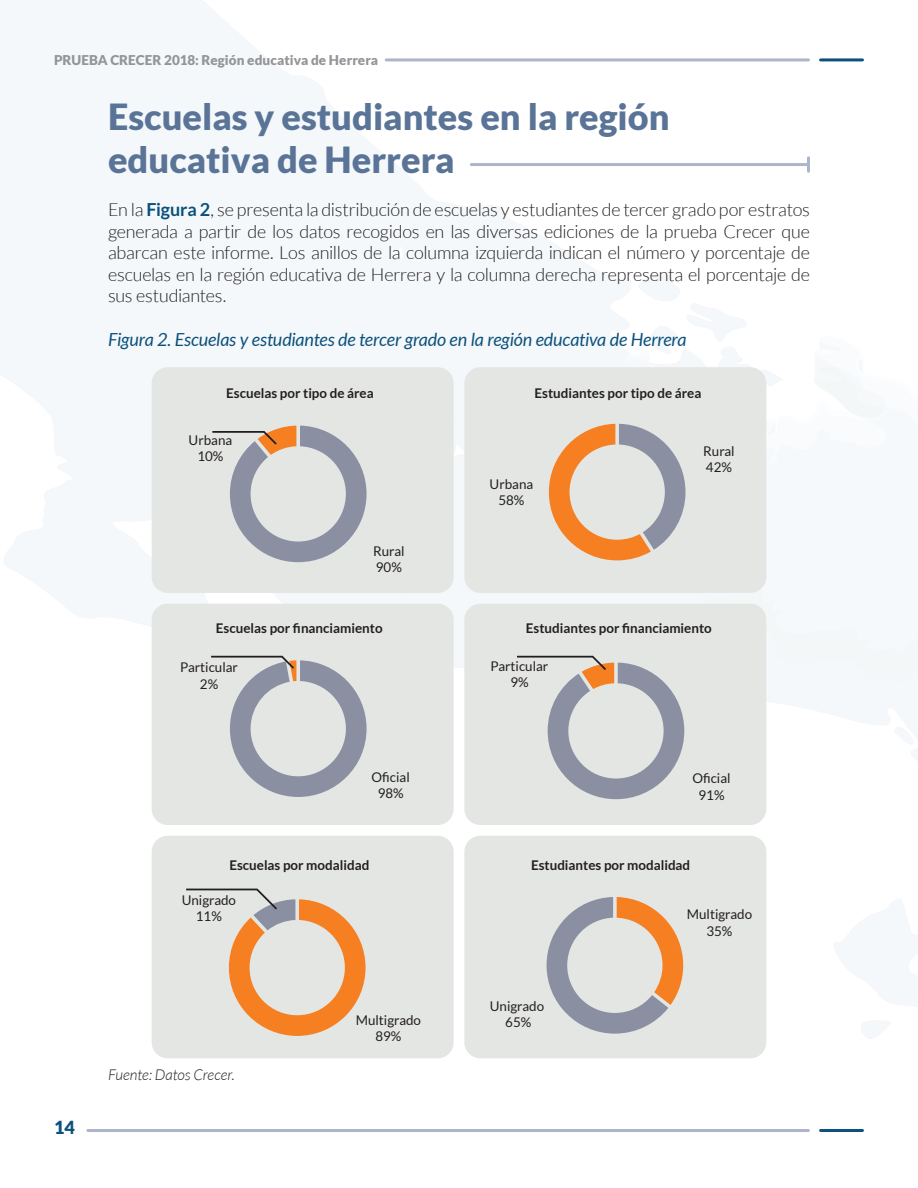
<style>
.page{position:relative;width:918px;height:1188px;background:#fff}
.page>*{position:absolute;margin:0;border:0;box-sizing:border-box;transform-origin:0 0}
.Títulos{font:900 36px/43.2px "Lato";color:#5a7498}
.Cuerpos_de_texto_1_c{font:300 18px/21.6px "Lato";letter-spacing:-.015em;color:#231f20;text-align:justify}
.Figuras{font:italic 18px "Lato";letter-spacing:-.01em;color:#0c517d}
.t1{font:900 18px "Lato";color:#0c517d}
.Fuentes_Tablas_figur{font:italic 300 15px "Lato";letter-spacing:-.005em;color:#231f20}
.t2{font:900 13.5px "Lato";color:#939598}
.t3{font:700 13.35px "Lato";color:#231f20}
.t4{font:13.35px/16px "Lato";color:#231f20;text-align:center}
.s1{font-weight:700;color:#0c517d}
</style>
<div class="page">
<hr style="left:88px;top:1129px;width:720px;height:3px;background:#adb5ca">
<hr style="left:386px;top:58px;width:422px;height:3px;background:#adb5ca">
<hr style="left:821px;top:58px;width:41px;height:3px;background:#0c517d">
<hr style="left:821px;top:1129px;width:41px;height:3px;background:#0c517d">
<hr style="left:471px;top:163px;width:338px;height:3px;background:#adb5ca">
<svg style="left:807px;top:158px;width:3px;height:13px"></svg>
<div style="left:152px;top:604px;width:302px;height:221px;background:#e4e6e4;border-radius:16px"></div>
<div style="left:152px;top:836px;width:302px;height:222px;background:#e4e6e4;border-radius:16px"></div>
<svg style="left:186px;top:888px;width:180px;height:148px"></svg>
<div style="left:464px;top:836px;width:302px;height:222px;background:#e4e6e4;border-radius:16px"></div>
<svg style="left:547px;top:897px;width:136px;height:137px"></svg>
<div style="left:464px;top:604px;width:302px;height:221px;background:#e4e6e4;border-radius:16px"></div>
<div style="left:152px;top:367px;width:302px;height:226px;background:#e4e6e4;border-radius:16px"></div>
<svg style="left:211px;top:217px;width:707px;height:582px"></svg>
<p class="t2" style="left:54px;top:53px;width:326px">PRUEBA CRECER 2018: Región educativa de Herrera</p>
<p class="Títulos" style="left:108px;top:94px;width:563px">Escuelas y estudiantes en la región educativa de Herrera</p>
<p class="Cuerpos_de_texto_1_c" style="left:108px;top:199px;width:704px">En la <span class="s1">Figura 2</span>, se presenta la distribución de escuelas y estudiantes de tercer grado por estratos generada a partir de los datos recogidos en las diversas ediciones de la prueba Crecer que abarcan este informe. Los anillos de la columna izquierda indican el número y porcentaje de escuelas en la región educativa de Herrera y la columna derecha representa el porcentaje de sus estudiantes.</p>
<p class="Figuras" style="left:108px;top:329px;width:580px">Figura 2. Escuelas y estudiantes de tercer grado en la región educativa de Herrera</p>
<p class="t3" style="left:226px;top:386px;width:149px">Escuelas por tipo de área</p>
<p class="t4" style="left:189px;top:432px;width:45px">Urbana<br>10%</p>
<p class="t4" style="left:373px;top:543px;width:33px;text-align:left">Rural<br>90%</p>
<p class="t3" style="left:216px;top:621px;width:168px">Escuelas por financiamiento</p>
<p class="t4" style="left:180px;top:660px;width:59px">Particular<br>2%</p>
<p class="t4" style="left:372px;top:769px;width:40px">Oficial<br>98%</p>
<p class="t3" style="left:229px;top:857px;width:142px">Escuelas por modalidad</p>
<p class="t4" style="left:182px;top:892px;width:56px">Unigrado<br>11%</p>
<p class="t1" style="left:54px;top:1117px;width:22px">14</p>
<p class="Fuentes_Tablas_figur" style="left:108px;top:1067px;width:128px">Fuente: Datos Crecer.</p>
<p class="t4" style="left:356px;top:1012px;width:67px">Multigrado<br>89%</p>
<p class="t3" style="left:535px;top:385px;width:168px">Estudiantes por tipo de área</p>
<p class="t4" style="left:490px;top:476px;width:45px">Urbana<br>58%</p>
<p class="t4" style="left:703px;top:443px;width:33px;text-align:left">Rural<br>42%</p>
<p class="t3" style="left:526px;top:621px;width:187px">Estudiantes por financiamiento</p>
<p class="t4" style="left:491px;top:658px;width:59px">Particular<br>9%</p>
<p class="t4" style="left:692px;top:770px;width:40px">Oficial<br>91%</p>
<p class="t3" style="left:531px;top:857px;width:161px">Estudiantes por modalidad</p>
<p class="t4" style="left:490px;top:998px;width:56px">Unigrado<br>65%</p>
<p class="t4" style="left:687px;top:907px;width:67px">Multigrado<br>35%</p>
</div>
